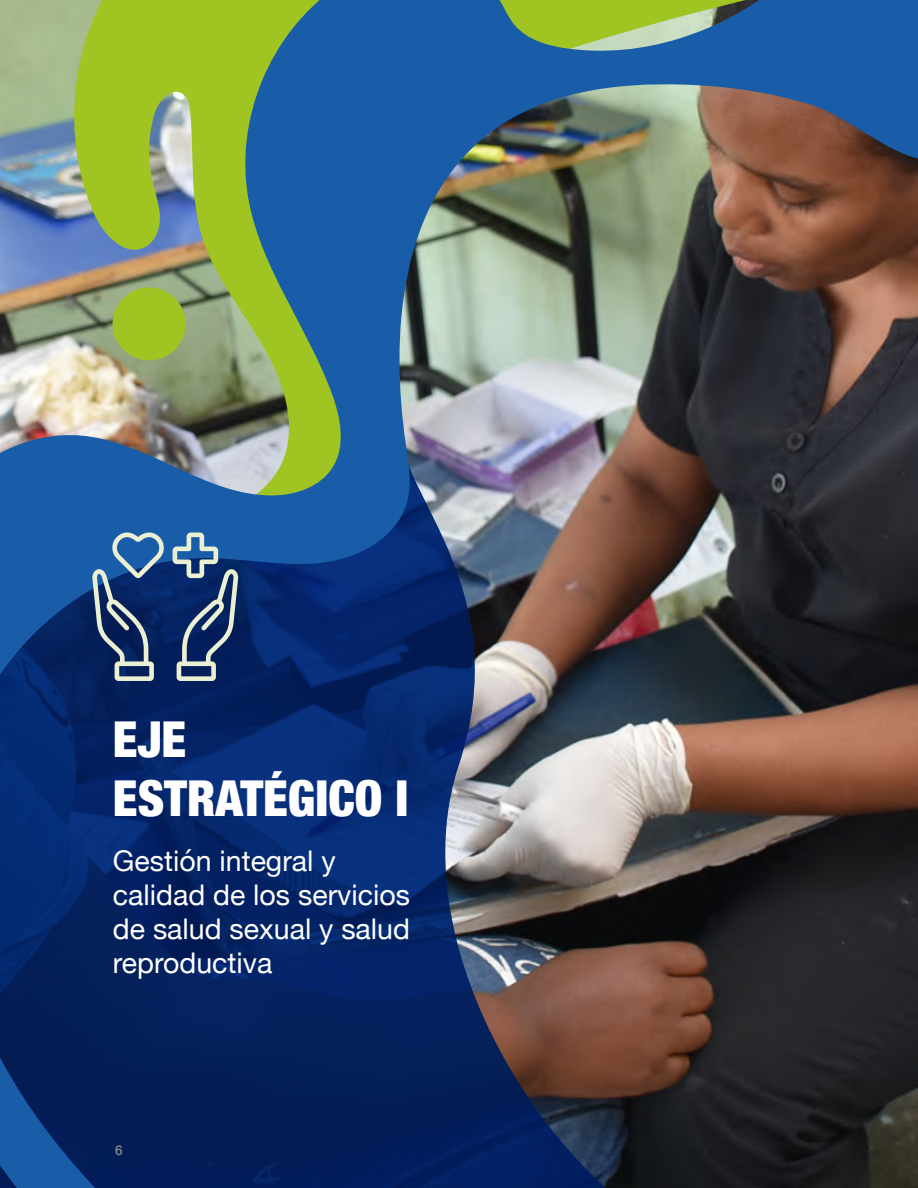
<style>
.page{position:relative;width:918px;height:1188px;background:#fff}
.page>*{position:absolute;margin:0;border:0;box-sizing:border-box;transform-origin:0 0}
.t1{font:900 condensed 49.5px/59.4px "Helvetica Neue";color:#fff}
.t2{font:28.5px/34.2px "Helvetica Neue";color:#fff}
.t3{font:500 13.5px "Helvetica Neue";color:#878787}
</style>
<div class="page">
<img style="left:0;top:0;width:918px;height:1188px">
<svg style="left:92px;top:531px;width:147px;height:150px;background:#375684"></svg>
<h1 class="t1" style="left:113px;top:707px;width:297px">EJE<br>ESTRATÉGICO I</h1>
<p class="t2" style="left:113px;top:845px;width:299px">Gestión integral y calidad de los servicios de salud sexual y salud reproductiva</p>
<p class="t3" style="left:115px;top:1139px;width:9px">6</p>
</div>
